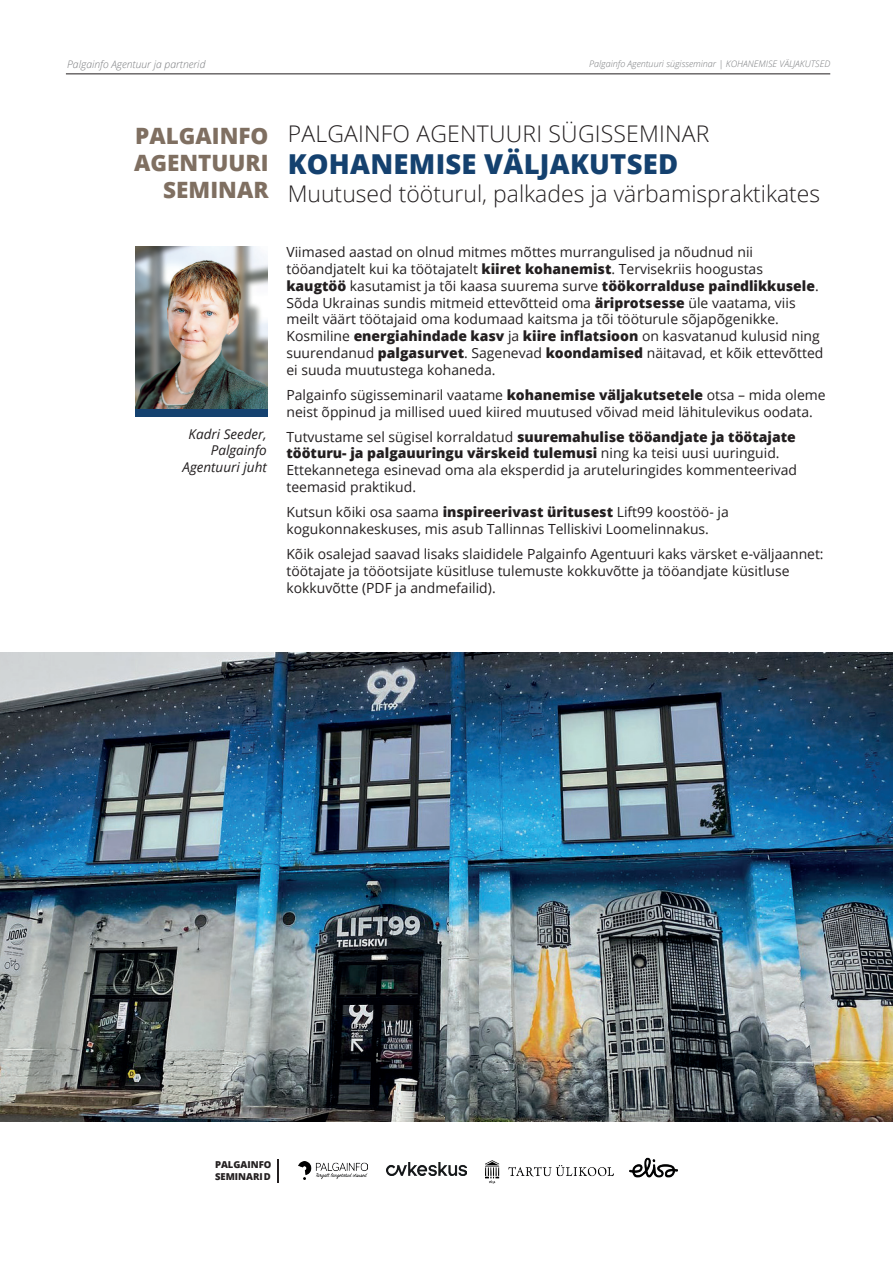
<style>
.page{position:relative;width:893px;height:1263px;background:#fff}
.page>*{position:absolute;margin:0;border:0;box-sizing:border-box;transform-origin:0 0}
.t1{font:800 27.45px "Open Sans";letter-spacing:.01em;color:#14416f}
.t2{font:300 22.95px "Open Sans";color:#231f20}
.t3{font:800 22.5px/27px "Open Sans";color:#7f6f61;text-align:right}
.t4{font:13.95px/16.8px "Open Sans";color:#231f20}
.t5{font:italic 13.5px/16.2px "Open Sans";color:#231f20;text-align:right}
.t6{font:italic 300 10.35px "Open Sans";color:#7a7c7f}
.t7{font:800 9.6px/11.4px "Open Sans";color:#231f20}
.t8{font:italic 300 9px "Open Sans";color:#7a7c7f}
.s1{font-weight:800}
</style>
<div class="page">
<img style="left:135px;top:247px;width:132px;height:162px">
<div style="left:135px;top:409px;width:132px;height:7px;background:#14416f"></div>
<hr style="left:66px;top:74px;width:764px;height:1px;background:#231f20">
<img style="left:0;top:652px;width:893px;height:469px">
<svg style="left:278px;top:1159px;width:1px;height:23px"></svg>
<img style="left:386px;top:1163px;width:80px;height:13px">
<img style="left:298px;top:1161px;width:69px;height:19px">
<img style="left:630px;top:1157px;width:47px;height:21px">
<img style="left:485px;top:1161px;width:128px;height:22px">
<p class="t6" style="left:67px;top:57px;width:140px">Palgainfo Agentuur ja partnerid</p>
<p class="t8" style="left:589px;top:58px;width:243px">Palgainfo Agentuuri sügisseminar | KOHANEMISE VÄLJAKUTSED</p>
<h3 class="t3" style="left:134px;top:121px;width:136px">PALGAINFO<br>AGENTUURI<br>SEMINAR</h3>
<h2 class="t2" style="left:288px;top:118px;width:423px">PALGAINFO AGENTUURI SÜGISSEMINAR</h2>
<h1 class="t1" style="left:288px;top:143px;width:392px">KOHANEMISE VÄLJAKUTSED</h1>
<h2 class="t2" style="left:288px;top:178px;width:534px">Muutused tööturul, palkades ja värbamispraktikates</h2>
<p class="t5" style="left:183px;top:426px;width:86px">Kadri Seeder,<br>Palgainfo<br>Agentuuri juht</p>
<p class="t4" style="left:286px;top:243px;width:538px">Viimased aastad on olnud mitmes mõttes murrangulised ja nõudnud nii tööandjatelt kui ka töötajatelt <span class="s1">kiiret kohanemist</span>. Tervisekriis hoogustas <span class="s1">kaugtöö</span> kasutamist ja tõi kaasa suurema surve <span class="s1">töökorralduse paindlikkusele</span>.<br>Sõda Ukrainas sundis mitmeid ettevõtteid oma <span class="s1">äriprotsesse</span> üle vaatama, viis meilt väärt töötajaid oma kodumaad kaitsma ja tõi tööturule sõjapõgenikke.<br>Kosmiline <span class="s1">energiahindade kasv</span> ja <span class="s1">kiire inflatsioon</span> on kasvatanud kulusid ning suurendanud <span class="s1">palgasurvet</span>. Sagenevad <span class="s1">koondamised</span> näitavad, et kõik ettevõtted ei suuda muutustega kohaneda.</p>
<p class="t4" style="left:286px;top:386px;width:541px">Palgainfo sügisseminaril vaatame <span class="s1">kohanemise väljakutsetele</span> otsa – mida oleme neist õppinud ja millised uued kiired muutused võivad meid lähitulevikus oodata.</p>
<p class="t4" style="left:286px;top:428px;width:512px">Tutvustame sel sügisel korraldatud <span class="s1">suuremahulise tööandjate ja töötajate tööturu- ja palgauuringu värskeid tulemusi</span> ning ka teisi uusi uuringuid.<br>Ettekannetega esinevad oma ala eksperdid ja aruteluringides kommenteerivad teemasid praktikud.</p>
<p class="t4" style="left:286px;top:503px;width:444px">Kutsun kõiki osa saama <span class="s1">inspireerivast üritusest</span> Lift99 koostöö- ja kogukonnakeskuses, mis asub Tallinnas Telliskivi Loomelinnakus.</p>
<p class="t4" style="left:286px;top:545px;width:539px">Kõik osalejad saavad lisaks slaididele Palgainfo Agentuuri kaks värsket e-väljaannet: töötajate ja tööotsijate küsitluse tulemuste kokkuvõtte ja tööandjate küsitluse kokkuvõtte (PDF ja andmefailid).</p>
<p class="t7" style="left:215px;top:1159px;width:58px">PALGAINFO<br>SEMINARID</p>
</div>
